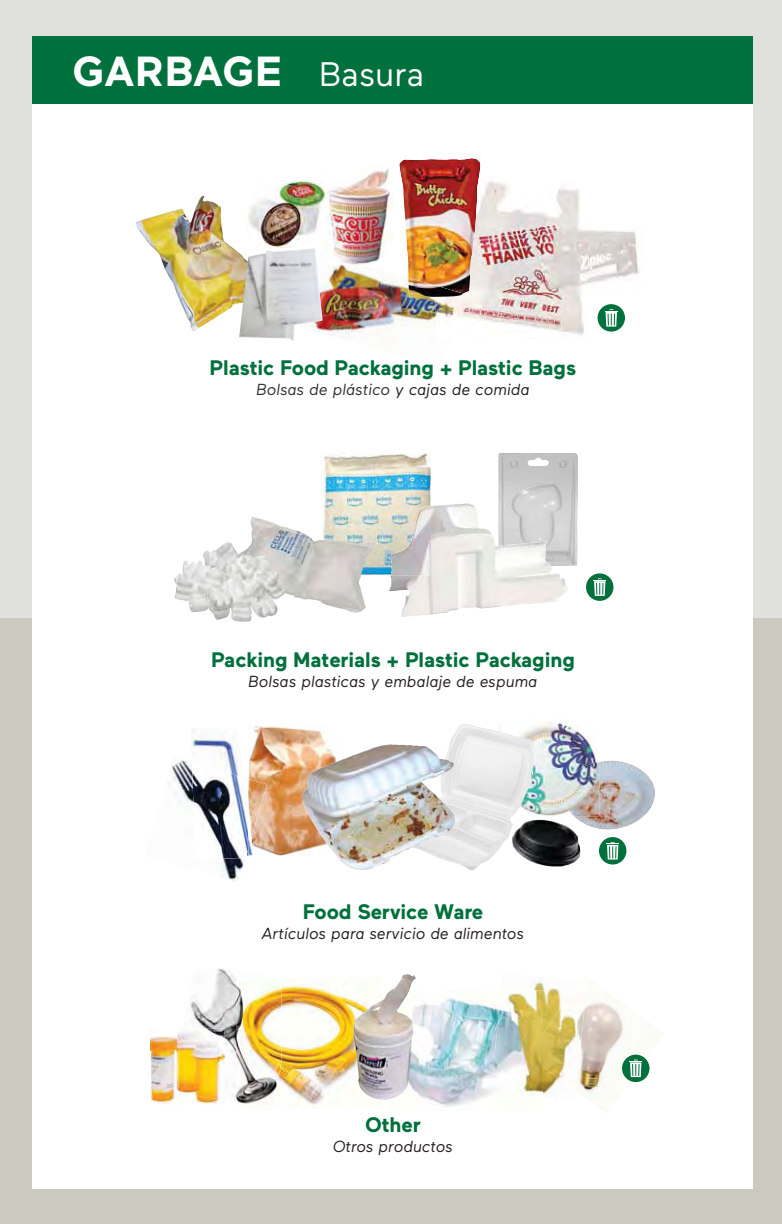
<style>
.page{position:relative;width:782px;height:1224px;background:#fff}
.page>*{position:absolute;margin:0;border:0;box-sizing:border-box;transform-origin:0 0}
.t1{font:700 42px "Maax";letter-spacing:.015em;color:#fff}
.t2{font:700 21px "Maax";letter-spacing:-.005em;color:#00703c}
.t3{font:italic 16px "Maax";color:#231f20}
.t4{font:italic 16px "Maax";color:#2f3130}
.s1{font-weight:400;font-size:34px}
.s2{color:#231f20}
</style>
<div class="page">
<div style="left:0;top:603px;width:782px;height:620px;background:#cacac1"></div>
<div style="left:0;top:0;width:782px;height:617px;background:#e0e1dc"></div>
<div style="left:32px;top:36px;width:720px;height:1152px;background:#fff"></div>
<img style="left:574px;top:760px;width:81px;height:69px">
<img style="left:535px;top:721px;width:64px;height:95px">
<img style="left:558px;top:761px;width:41px;height:55px">
<img style="left:248px;top:726px;width:80px;height:129px">
<div style="left:32px;top:36px;width:720px;height:68px;background:#00703c"></div>
<img style="left:136px;top:196px;width:80px;height:135px">
<img style="left:248px;top:180px;width:77px;height:67px">
<img style="left:325px;top:167px;width:68px;height:85px">
<img style="left:449px;top:181px;width:135px;height:155px">
<img style="left:399px;top:158px;width:81px;height:136px">
<img style="left:322px;top:252px;width:127px;height:87px">
<img style="left:325px;top:254px;width:39px;height:11px">
<img style="left:408px;top:277px;width:54px;height:20px">
<img style="left:537px;top:226px;width:103px;height:68px">
<img style="left:498px;top:453px;width:80px;height:113px">
<img style="left:321px;top:453px;width:110px;height:122px">
<img style="left:388px;top:503px;width:180px;height:114px">
<img style="left:498px;top:541px;width:53px;height:25px">
<img style="left:390px;top:505px;width:41px;height:70px">
<img style="left:250px;top:516px;width:125px;height:96px">
<img style="left:174px;top:542px;width:112px;height:79px">
<img style="left:450px;top:724px;width:85px;height:146px">
<img style="left:301px;top:744px;width:154px;height:126px">
<img style="left:168px;top:758px;width:77px;height:124px">
<img style="left:248px;top:778px;width:19px;height:60px">
<img style="left:581px;top:976px;width:69px;height:136px">
<img style="left:411px;top:996px;width:80px;height:111px">
<img style="left:281px;top:981px;width:100px;height:127px">
<img style="left:353px;top:974px;width:58px;height:125px">
<img style="left:532px;top:981px;width:49px;height:113px">
<img style="left:543px;top:980px;width:44px;height:111px">
<img style="left:491px;top:990px;width:52px;height:106px">
<img style="left:190px;top:968px;width:46px;height:130px">
<img style="left:236px;top:983px;width:45px;height:121px">
<img style="left:150px;top:1032px;width:69px;height:72px">
<img style="left:178px;top:1028px;width:46px;height:72px">
<svg style="left:248px;top:848px;width:6px;height:8px"></svg>
<img style="left:248px;top:838px;width:5px;height:17px">
<img style="left:191px;top:729px;width:53px;height:48px">
<img style="left:192px;top:762px;width:56px;height:97px">
<img style="left:248px;top:813px;width:3px;height:35px">
<div style="left:597px;top:304px;width:28px;height:27px;background:#00703c;border-radius:50%"></div>
<svg style="left:605px;top:309px;width:12px;height:17px"></svg>
<div style="left:586px;top:573px;width:27px;height:28px;background:#00703c;border-radius:50%"></div>
<svg style="left:593px;top:578px;width:12px;height:18px"></svg>
<div style="left:599px;top:837px;width:27px;height:27px;background:#00703c;border-radius:50%"></div>
<svg style="left:606px;top:842px;width:12px;height:17px"></svg>
<div style="left:622px;top:1054px;width:27px;height:28px;background:#00703c;border-radius:50%"></div>
<svg style="left:629px;top:1059px;width:12px;height:18px"></svg>
<img style="left:510px;top:819px;width:71px;height:47px">
<img style="left:239px;top:248px;width:83px;height:93px">
<h1 class="t1" style="left:72px;top:55px;width:353px">GARBAGE <span class="s1">Basura</span></h1>
<p class="t2" style="left:210px;top:359px;width:368px">Plastic Food Packaging + Plastic Bags</p>
<p class="t4" style="left:256px;top:380px;width:274px">Bolsas de plástico <span class="s2">y cajas de comida</span></p>
<p class="t2" style="left:211px;top:652px;width:365px">Packing Materials + Plastic Packaging</p>
<p class="t3" style="left:248px;top:672px;width:290px">Bolsas plasticas y embalaje de espuma</p>
<p class="t2" style="left:303px;top:904px;width:182px">Food Service Ware</p>
<p class="t3" style="left:262px;top:924px;width:264px">Artículos para servicio de alimentos</p>
<p class="t2" style="left:365px;top:1116px;width:57px">Other</p>
<p class="t3" style="left:333px;top:1137px;width:121px">Otros productos</p>
</div>
